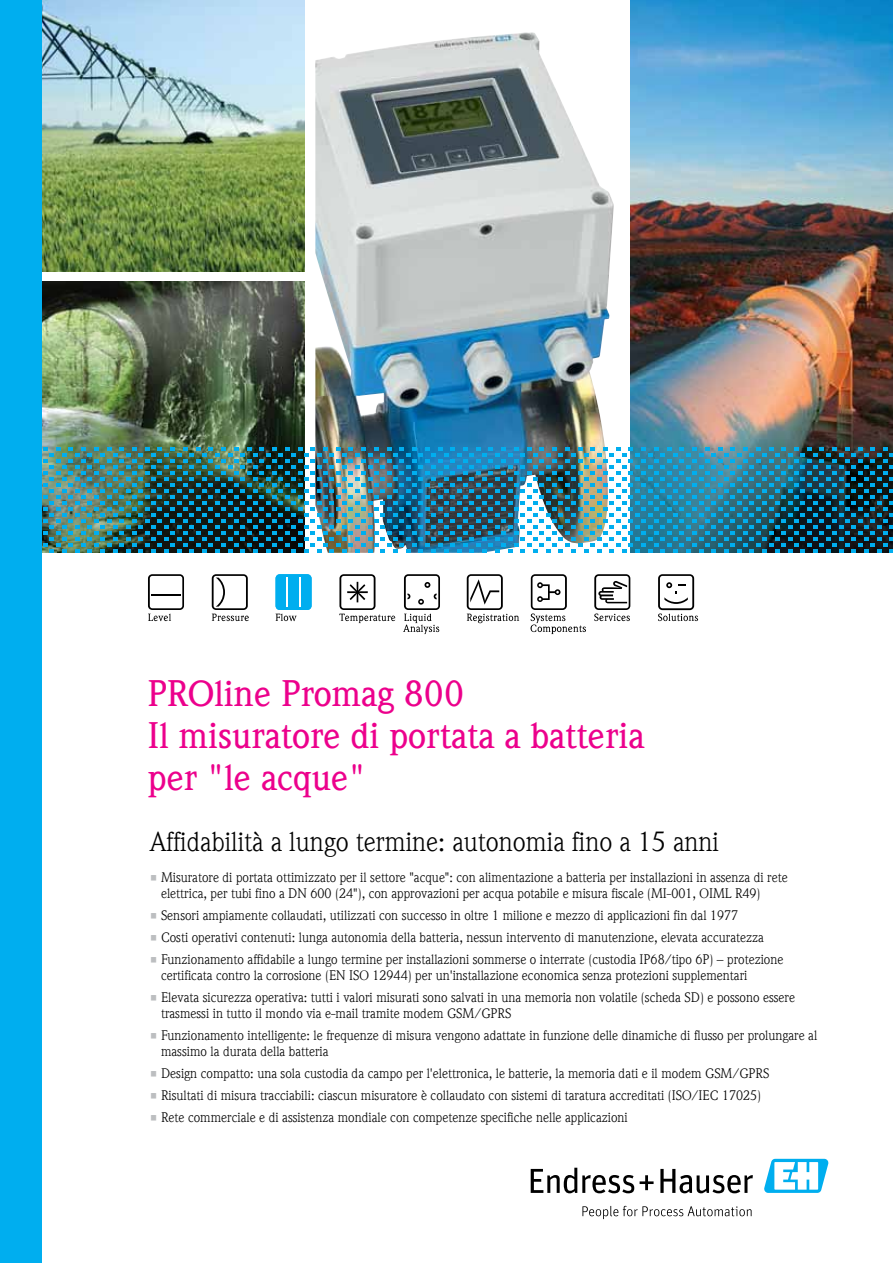
<style>
.page{position:relative;width:893px;height:1263px;background:#fff}
.page>*{position:absolute;margin:0;border:0;box-sizing:border-box;transform-origin:0 0}
.t1{font:500 36px/42px "E+H Weidemann Com";color:#ec008c}
.t2{font:27px "E+H Weidemann Com";color:#000}
.t3{font:13.5px/15.9px "E+H Weidemann Com";color:#000}
.s1{color:#bcbec0}
</style>
<div class="page">
<img style="left:42px;top:282px;width:263px;height:165px">
<img style="left:42px;top:0;width:263px;height:271px">
<img style="left:631px;top:0;width:262px;height:447px">
<img style="left:315px;top:32px;width:299px;height:415px">
<svg style="left:531px;top:1168px;width:103px;height:25px"></svg>
<svg style="left:640px;top:1175px;width:14px;height:15px"></svg>
<svg style="left:660px;top:1169px;width:93px;height:24px"></svg>
<svg style="left:582px;top:1206px;width:170px;height:13px"></svg>
<svg style="left:764px;top:1159px;width:64px;height:34px"></svg>
<svg style="left:276px;top:574px;width:36px;height:47px"></svg>
<hr style="left:299px;top:578px;width:2px;height:29px;background:#fff">
<svg style="left:212px;top:574px;width:37px;height:47px"></svg>
<svg style="left:148px;top:574px;width:36px;height:47px"></svg>
<hr style="left:151px;top:594px;width:30px;height:2px;background:#000">
<svg style="left:403px;top:574px;width:37px;height:60px"></svg>
<svg style="left:467px;top:574px;width:52px;height:49px"></svg>
<svg style="left:594px;top:574px;width:36px;height:47px"></svg>
<svg style="left:658px;top:574px;width:40px;height:47px"></svg>
<svg style="left:530px;top:574px;width:56px;height:60px"></svg>
<svg style="left:339px;top:574px;width:56px;height:49px"></svg>
<div style="left:0;top:0;width:42px;height:1263px;background:#00aeef"></div>
<img style="left:42px;top:447px;width:851px;height:106px">
<h1 class="t1" style="left:148px;top:673px;width:498px">PROline Promag 800<br>Il misuratore di portata a batteria per "le acque"</h1>
<h2 class="t2" style="left:150px;top:826px;width:571px">Affidabilità a lungo termine: autonomia fino a 15 anni</h2>
<p class="t3" style="left:161px;top:870px;width:628px;text-indent:-11px"><span class="s1">•</span> Misuratore di portata ottimizzato per il settore "acque": con alimentazione a batteria per installazioni in assenza di rete elettrica, per tubi fino a DN 600 (24"), con approvazioni per acqua potabile e misura fiscale (MI-001, OIML R49)</p>
<p class="t3" style="left:150px;top:908px;width:590px"><span class="s1">•</span> Sensori ampiamente collaudati, utilizzati con successo in oltre 1 milione e mezzo di applicazioni fin dal 1977</p>
<p class="t3" style="left:150px;top:930px;width:615px"><span class="s1">•</span> Costi operativi contenuti: lunga autonomia della batteria, nessun intervento di manutenzione, elevata accuratezza</p>
<p class="t3" style="left:161px;top:952px;width:624px;text-indent:-11px"><span class="s1">•</span> Funzionamento affidabile a lungo termine per installazioni sommerse o interrate (custodia IP68/tipo 6P) – protezione certificata contro la corrosione (EN ISO 12944) per un'installazione economica senza protezioni supplementari</p>
<p class="t3" style="left:161px;top:990px;width:635px;text-indent:-11px"><span class="s1">•</span> Elevata sicurezza operativa: tutti i valori misurati sono salvati in una memoria non volatile (scheda SD) e possono essere trasmessi in tutto il mondo via e-mail tramite modem GSM/GPRS</p>
<p class="t3" style="left:161px;top:1027px;width:658px;text-indent:-11px"><span class="s1">•</span> Funzionamento intelligente: le frequenze di misura vengono adattate in funzione delle dinamiche di flusso per prolungare al massimo la durata della batteria</p>
<p class="t3" style="left:150px;top:1065px;width:621px"><span class="s1">•</span> Design compatto: una sola custodia da campo per l'elettronica, le batterie, la memoria dati e il modem GSM/GPRS</p>
<p class="t3" style="left:150px;top:1087px;width:613px"><span class="s1">•</span> Risultati di misura tracciabili: ciascun misuratore è collaudato con sistemi di taratura accreditati (ISO/IEC 17025)</p>
<p class="t3" style="left:150px;top:1109px;width:479px"><span class="s1">•</span> Rete commerciale e di assistenza mondiale con competenze specifiche nelle applicazioni</p>
</div>
